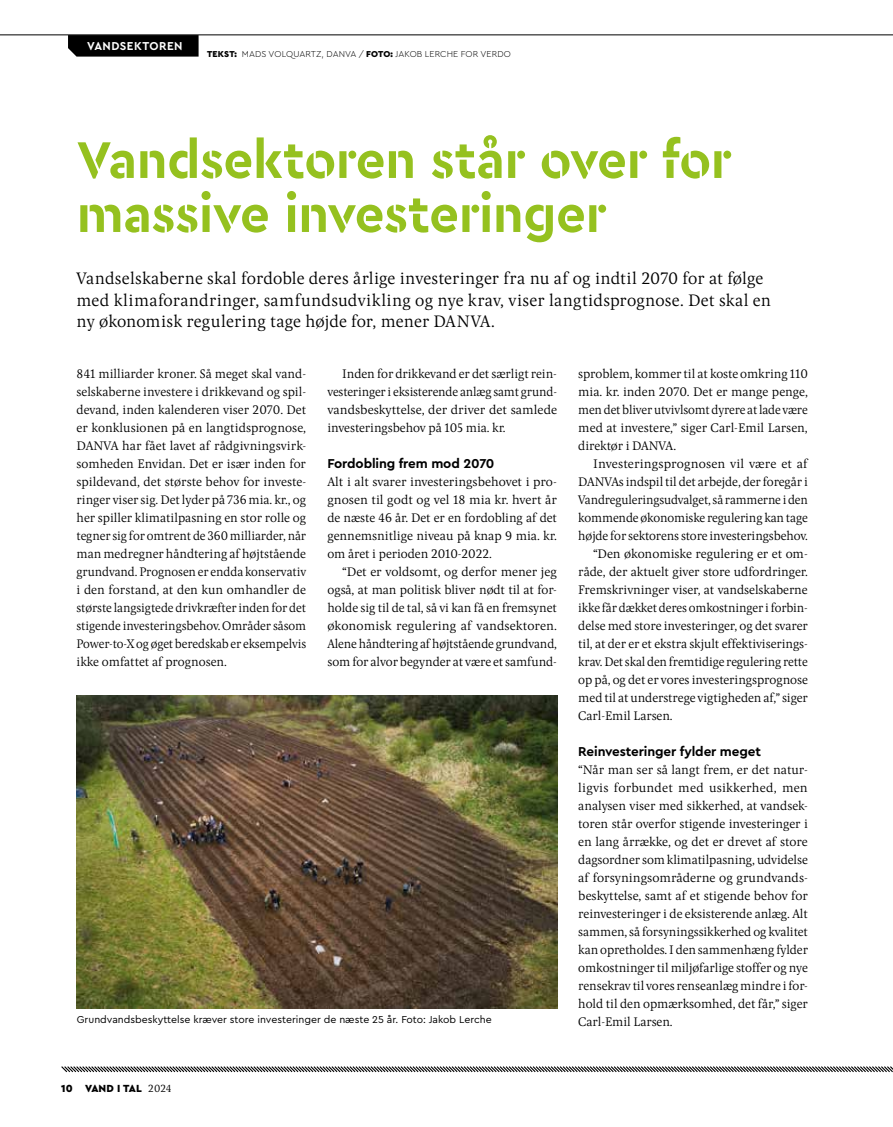
<style>
.page{position:relative;width:893px;height:1127px;background:#fff}
.page>*{position:absolute;margin:0;border:0;box-sizing:border-box;transform-origin:0 0}
.t1{font:700 54px/54px "Cera Stencil PRO";letter-spacing:-.005em;color:#95c11f}
.t2{font:300 17.25px/21.8px "Pona W03";letter-spacing:.01em;color:#000}
.t3{font:700 13.5px "Cera Pro";letter-spacing:-.01em;color:#000}
.t4{font:300 12.9px/18px "Pona W03";letter-spacing:-.01em;color:#000;text-align:justify}
.t5{font:700 12px "Cera Pro";letter-spacing:.04em;color:#fff}
.t6{font:900 10.8px "Cera PRO";letter-spacing:.01em;color:#000}
.t7{font:10.5px "Cera PRO";color:#000}
.t8{font:300 9px "Cera PRO";letter-spacing:.015em;color:#000}
.s1{font-weight:900}
.s2{font-family:"Pona W03";font-weight:300}
</style>
<div class="page">
<hr style="left:0;top:34px;width:893px;height:1px;background:#000">
<svg style="left:61px;top:1066px;width:832px;height:7px"></svg>
<svg style="left:68px;top:35px;width:131px;height:22px;background:#090909"></svg>
<img style="left:77px;top:696px;width:480px;height:312px">
<p class="t5" style="left:87px;top:38px;width:97px">VANDSEKTOREN</p>
<p class="t8" style="left:207px;top:48px;width:305px"><span class="s1">TEKST:</span> MADS VOLQUARTZ, DANVA / <span class="s1">FOTO:</span> JAKOB LERCHE FOR VERDO</p>
<h1 class="t1" style="left:77px;top:131px;width:656px">Vandsektoren står over for massive investeringer</h1>
<p class="t2" style="left:77px;top:267px;width:696px">Vandselskaberne skal fordoble deres årlige investeringer fra nu af og indtil 2070 for at følge med klimaforandringer, samfundsudvikling og nye krav, viser langtidsprognose. Det skal en ny økonomisk regulering tage højde for, mener DANVA.</p>
<p class="t4" style="left:77px;top:364px;width:231px">841 milliarder kroner. Så meget skal vand&shy;selskaberne investere i drikkevand og spil&shy;devand, inden kalenderen viser 2070. Det er konklusionen på en langtidsprognose, DANVA har fået lavet af rådgivningsvirk&shy;somheden Envidan. Det er især inden for spildevand, det største behov for investe&shy;ringer viser sig. Det lyder på 736 mia. kr., og her spiller klimatilpasning en stor rolle og tegner sig for omtrent de 360 milliarder, når man medregner håndtering af højtstående grundvand. Prognosen er endda konservativ i den forstand, at den kun omhandler de største langsigtede drivkræfter inden for det stigende investeringsbehov. Områder såsom Power-to-X og øget beredskab er eksempelvis ikke omfattet af prognosen.</p>
<p class="t4" style="left:327px;top:364px;width:231px;text-indent:15px">Inden for drikkevand er det særligt rein&shy;vesteringer i eksisterende anlæg samt grund&shy;vandsbeskyttelse, der driver det samlede investeringsbehov på 105 mia. kr.</p>
<p class="t3" style="left:327px;top:454px;width:169px">Fordobling frem mod 2070</p>
<p class="t4" style="left:327px;top:472px;width:231px">Alt i alt svarer investeringsbehovet i pro&shy;gnosen til godt og vel 18 mia kr. hvert år de næste 46 år. Det er en fordobling af det gennemsnitlige niveau på knap 9 mia. kr. om året i perioden 2010-2022.</p>
<p class="t4" style="left:327px;top:562px;width:231px;text-indent:15px">“Det er voldsomt, og derfor mener jeg også, at man politisk bliver nødt til at for&shy;holde sig til de tal, så vi kan få en fremsynet økonomisk regulering af vandsektoren.<br>Alene håndtering af højtstående grundvand, som for alvor begynder at være et samfund-</p>
<p class="t7" style="left:77px;top:1012px;width:417px">Grundvandsbeskyttelse kræver store investeringer de næste 25 år. Foto: Jakob Lerche</p>
<p class="t4" style="left:578px;top:364px;width:231px">sproblem, kommer til at koste omkring 110 mia. kr. inden 2070. Det er mange penge, men det bliver utvivlsomt dyrere at lade være med at investere,” siger Carl-Emil Larsen, direktør i DANVA.</p>
<p class="t4" style="left:593px;top:454px;width:216px">Investeringsprognosen vil være et af</p>
<p class="t4" style="left:578px;top:472px;width:231px">DANVAs indspil til det arbejde, der foregår i</p>
<p class="t4" style="left:578px;top:490px;width:231px">Vandreguleringsudvalget, så rammerne i den</p>
<p class="t4" style="left:578px;top:508px;width:231px">kommende økonomiske regulering kan tage</p>
<p class="t4" style="left:578px;top:526px;width:231px">højde for sektorens store investeringsbehov.</p>
<p class="t4" style="left:593px;top:544px;width:216px">“Den økonomiske regulering er et om-</p>
<p class="t4" style="left:578px;top:562px;width:231px">råde, der aktuelt giver store udfordringer.</p>
<p class="t4" style="left:578px;top:580px;width:231px">Fremskrivninger viser, at vandselskaberne</p>
<p class="t4" style="left:578px;top:598px;width:231px">ikke får dækket deres omkostninger i forbin-</p>
<p class="t4" style="left:578px;top:616px;width:231px">delse med store investeringer, og det svarer</p>
<p class="t4" style="left:578px;top:634px;width:231px">til, at der er et ekstra skjult effektiviserings-</p>
<p class="t4" style="left:578px;top:652px;width:231px">krav. Det skal den fremtidige regulering rette</p>
<p class="t4" style="left:578px;top:670px;width:231px">op på, og det er vores investeringsprognose</p>
<p class="t4" style="left:578px;top:688px;width:231px">med til at understrege vigtigheden af,” siger</p>
<p class="t4" style="left:578px;top:706px;width:96px">Carl-Emil Larsen.</p>
<p class="t3" style="left:578px;top:742px;width:184px">Reinvesteringer fylder meget</p>
<p class="t4" style="left:578px;top:760px;width:231px">“Når man ser så langt frem, er det natur&shy;ligvis forbundet med usikkerhed, men analysen viser med sikkerhed, at vandsek&shy;toren står overfor stigende investeringer i en lang årrække, og det er drevet af store dagsordner som klimatilpasning, udvidelse af forsyningsområderne og grundvands&shy;beskyttelse, samt af et stigende behov for reinvesteringer i de eksisterende anlæg. Alt sammen, så forsyningssikkerhed og kvalitet kan opretholdes. I den sammenhæng fylder omkostninger til miljøfarlige stoffer og nye rensekrav til vores renseanlæg mindre i for&shy;hold til den opmærksomhed, det får,” siger Carl-Emil Larsen.</p>
<p class="t6" style="left:61px;top:1081px;width:112px">10 VAND I TAL <span class="s2">2024</span></p>
</div>
